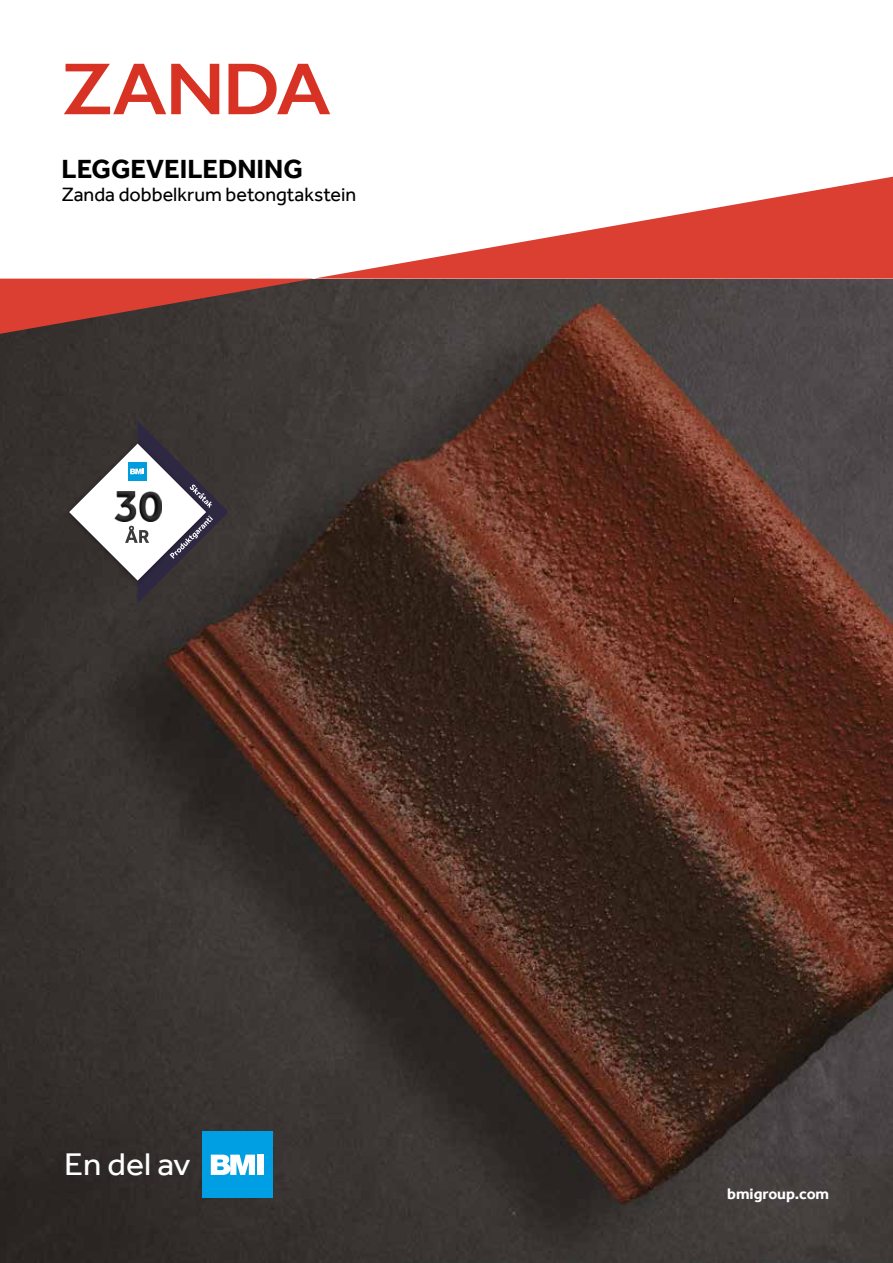
<style>
.page{position:relative;width:893px;height:1263px;background:#fff}
.page>*{position:absolute;margin:0;border:0;box-sizing:border-box;transform-origin:0 0}
.t1{font:32.25px "Effra";color:#fff;scale:1.05 1}
.t2{font:700 27px "Effra";color:#000}
.t3{font:19.8px "Effra";color:#000}
.t4{font:700 15.75px "Effra";color:#fff}
</style>
<div class="page">
<img style="left:0;top:334px;width:893px;height:929px">
<svg style="left:0;top:177px;width:893px;height:157px"></svg>
<div style="left:202px;top:1131px;width:70px;height:67px;background:#009fe3"></div>
<svg style="left:211px;top:1154px;width:44px;height:21px"></svg>
<div style="left:257px;top:1154px;width:7px;height:21px;background:#fff"></div>
<svg style="left:64px;top:64px;width:155px;height:50px"></svg>
<svg style="left:229px;top:64px;width:101px;height:50px"></svg>
<img style="left:64px;top:437px;width:5px;height:151px">
<svg style="left:69px;top:421px;width:158px;height:182px"></svg>
<h2 class="t2" style="left:62px;top:152px;width:243px">LEGGEVEILEDNING</h2>
<p class="t3" style="left:62px;top:182px;width:296px">Zanda dobbelkrum betongtakstein</p>
<h1 class="t1" style="left:64px;top:1145px;width:122px">En del av</h1>
<p class="t4" style="left:727px;top:1184px;width:104px">bmigroup.com</p>
</div>
